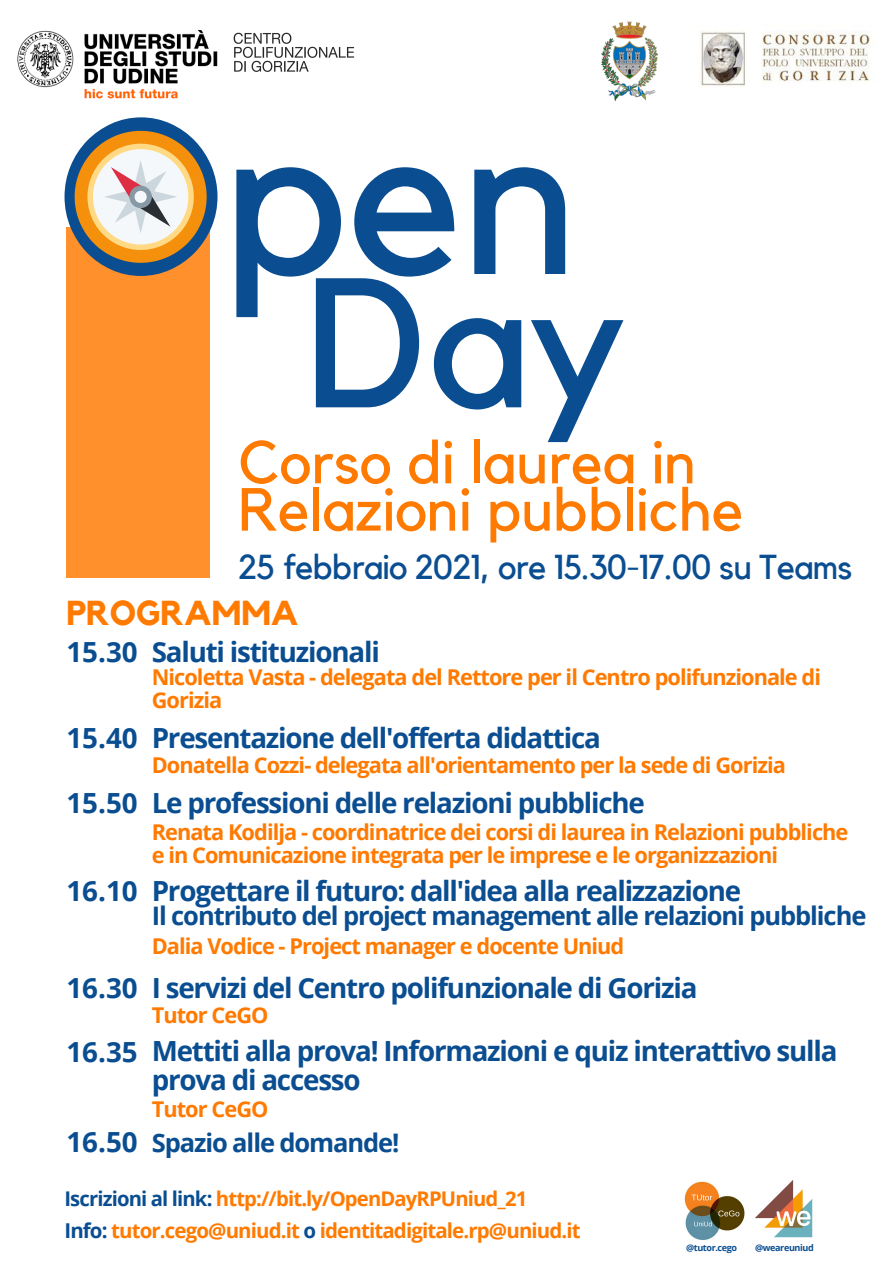
<style>
.page{position:relative;width:893px;height:1263px;background:#fff}
.page>*{position:absolute;margin:0;border:0;box-sizing:border-box;transform-origin:0 0}
.t1{font:217.8px "Kollektif";color:#0a4e91}
.t2{font:182.02px "Kollektif";color:#0a4e91}
.t3{font:60px/47.2px "Kollektif";color:#ff7a00}
.t4{font:34.5px "Kollektif";letter-spacing:-.02em;color:#0a4e91}
.t5{font:700 34.5px "Kollektif";color:#ff7a00}
.t6{font:700 27.75px/28.7px "Open Sans";letter-spacing:-.045em;color:#0a4e91}
.t7{font:700 25.5px "Open Sans";letter-spacing:-.045em;color:#0a4e91}
.t8{font:700 21.75px/22.5px "Open Sans";letter-spacing:-.045em;color:#ff7a00}
.t9{font:700 20.48px "Open Sans";letter-spacing:-.045em;color:#ff7a00}
.t10{font:700 20.25px "Open Sans";letter-spacing:-.045em;color:#ff7a00}
.t11{font:700 9.07px "Open Sans";letter-spacing:-.045em;color:#0a4e91}
.s1{color:#0a4e91}
</style>
<div class="page">
<div style="left:66px;top:227px;width:144px;height:350px;background:#ff902c"></div>
<svg style="left:75px;top:131px;width:131px;height:132px"></svg>
<img style="left:17px;top:30px;width:201px;height:69px">
<img style="left:233px;top:32px;width:122px;height:40px">
<img style="left:601px;top:21px;width:57px;height:80px">
<img style="left:700px;top:31px;width:170px;height:56px">
<img style="left:755px;top:1180px;width:58px;height:58px">
<img style="left:684px;top:1181px;width:61px;height:59px">
<p class="t1" style="left:57px;top:98px;width:523px">Open</p>
<p class="t2" style="left:305px;top:260px;width:323px">Day</p>
<p class="t3" style="left:238px;top:441px;width:506px">Corso di laurea in<br>Relazioni pubbliche</p>
<p class="t4" style="left:238px;top:551px;width:615px">25 febbraio 2021, ore 15.30-17.00 su Teams</p>
<p class="t5" style="left:66px;top:597px;width:234px">PROGRAMMA</p>
<p class="t6" style="left:66px;top:637px;width:73px">15.30</p>
<p class="t6" style="left:152px;top:637px;width:230px">Saluti istituzionali</p>
<p class="t8" style="left:152px;top:666px;width:671px">Nicoletta Vasta - delegata del Rettore per il Centro polifunzionale di<br>Gorizia</p>
<p class="t6" style="left:66px;top:723px;width:73px">15.40</p>
<p class="t6" style="left:152px;top:722px;width:451px">Presentazione dell'offerta didattica</p>
<p class="t8" style="left:152px;top:753px;width:635px">Donatella Cozzi- delegata all'orientamento per la sede di Gorizia</p>
<p class="t6" style="left:66px;top:788px;width:73px">15.50</p>
<p class="t6" style="left:152px;top:788px;width:495px">Le professioni delle relazioni pubbliche</p>
<p class="t8" style="left:152px;top:821px;width:698px">Renata Kodilja - coordinatrice dei corsi di laurea in Relazioni pubbliche e in Comunicazione integrata per le imprese e le organizzazioni</p>
<p class="t6" style="left:66px;top:876px;width:73px">16.10</p>
<p class="t6" style="left:152px;top:876px;width:591px">Progettare il futuro: dall'idea alla realizzazione</p>
<p class="t7" style="left:152px;top:898px;width:716px">Il contributo del project management alle relazioni pubbliche</p>
<p class="t8" style="left:152px;top:934px;width:474px">Dalia Vodice - Project manager e docente Uniud</p>
<p class="t6" style="left:66px;top:973px;width:73px">16.30</p>
<p class="t6" style="left:66px;top:1036px;width:73px">16.35</p>
<p class="t6" style="left:152px;top:973px;width:547px">I servizi del Centro polifunzionale di Gorizia</p>
<p class="t6" style="left:152px;top:1036px;width:687px">Mettiti alla prova! Informazioni e quiz interattivo sulla prova di accesso</p>
<p class="t8" style="left:152px;top:1097px;width:118px">Tutor CeGO</p>
<p class="t8" style="left:152px;top:1003px;width:118px">Tutor CeGO</p>
<p class="t6" style="left:66px;top:1126px;width:73px">16.50</p>
<p class="t10" style="left:64px;top:1184px;width:464px"><span class="s1">Iscrizioni al link:</span> http://bit.ly/OpenDayRPUniud_21</p>
<p class="t9" style="left:64px;top:1216px;width:518px"><span class="s1">Info:</span> tutor.cego@uniud.it <span class="s1">o</span> identitadigitale.rp@uniud.it</p>
<p class="t7" style="left:152px;top:1124px;width:249px">Spazio alle domande!</p>
<p class="t11" style="left:686px;top:1242px;width:53px">@tutor.cego</p>
<p class="t11" style="left:755px;top:1242px;width:60px">@weareuniud</p>
</div>
